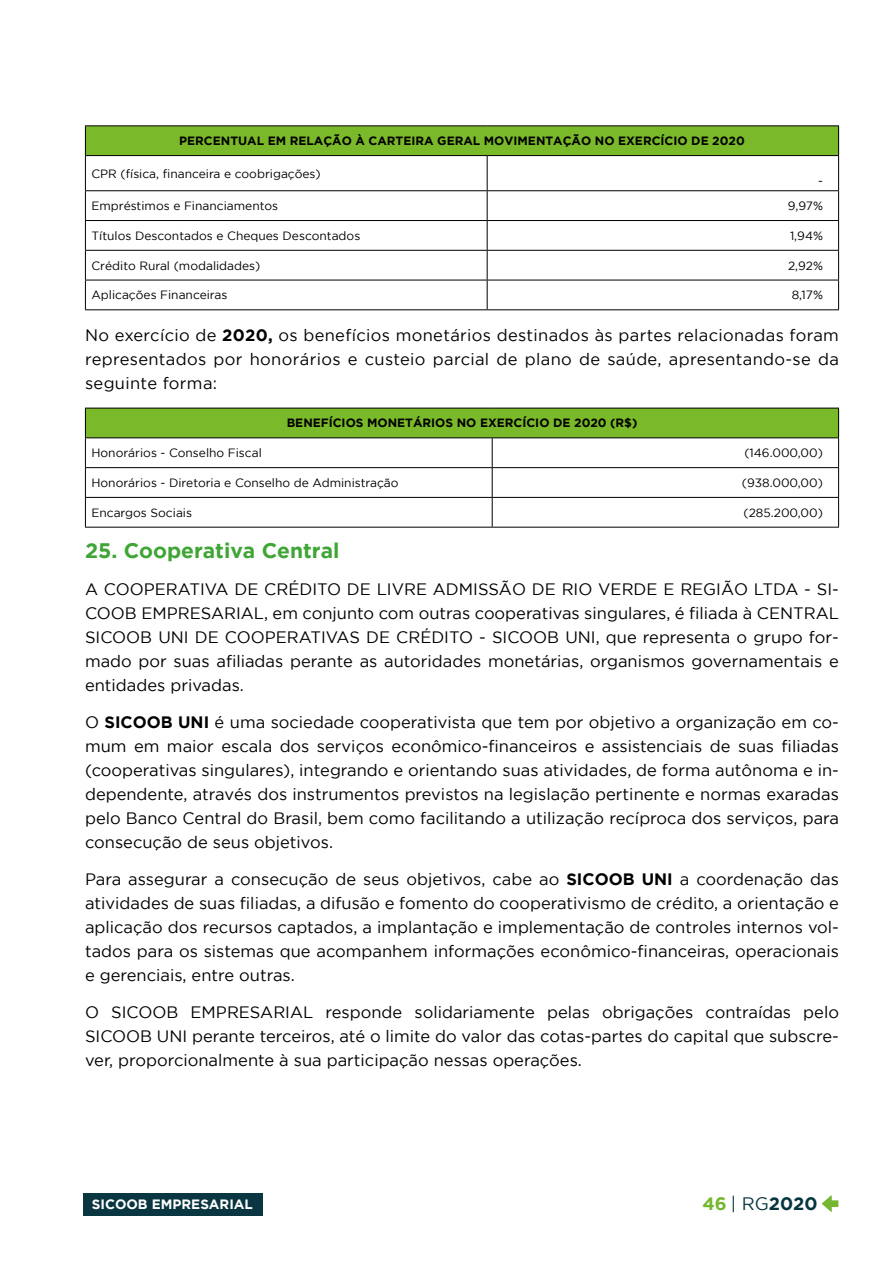
<style>
.page{position:relative;width:893px;height:1263px;background:#fff}
.page>*{position:absolute;margin:0;border:0;box-sizing:border-box;transform-origin:0 0}
.t1{font:700 21px "Gotham";color:#3fa535}
.t2{font:700 18px "Gotham";color:#05363f}
.t3{font:16.5px/24px "Gotham";color:#000;text-align:justify}
.t4{font:700 13.5px "Gotham";color:#fff}
.t5{font:12px "Gotham";color:#000}
.t6{font:700 12px "Gotham";color:#000}
.s1{font-weight:700}
.s2{color:#75b730}
.s3{font-weight:400}
</style>
<div class="page">
<svg style="left:822px;top:1195px;width:16px;height:17px"></svg>
<div style="left:83px;top:1193px;width:180px;height:22px;background:#0a3641"></div>
<div style="left:85px;top:126px;width:754px;height:30px;background:#7ab929"></div>
<svg style="left:86px;top:156px;width:752px;height:153px"></svg>
<hr style="left:85px;top:125px;width:402px;height:1px;background:#000">
<svg style="left:85px;top:126px;width:1px;height:29px"></svg>
<hr style="left:487px;top:125px;width:352px;height:1px;background:#000">
<svg style="left:838px;top:126px;width:1px;height:29px"></svg>
<hr style="left:85px;top:155px;width:402px;height:1px;background:#000">
<hr style="left:85px;top:156px;width:1px;height:34px;background:#000">
<hr style="left:487px;top:155px;width:352px;height:1px;background:#000">
<hr style="left:487px;top:156px;width:1px;height:34px;background:#000">
<hr style="left:838px;top:156px;width:1px;height:34px;background:#000">
<hr style="left:85px;top:190px;width:402px;height:1px;background:#000">
<hr style="left:487px;top:190px;width:352px;height:1px;background:#000">
<hr style="left:85px;top:220px;width:402px;height:1px;background:#000">
<hr style="left:487px;top:220px;width:352px;height:1px;background:#000">
<hr style="left:85px;top:250px;width:402px;height:1px;background:#000">
<hr style="left:487px;top:250px;width:352px;height:1px;background:#000">
<hr style="left:85px;top:280px;width:402px;height:1px;background:#000">
<svg style="left:85px;top:191px;width:1px;height:118px"></svg>
<hr style="left:487px;top:280px;width:352px;height:1px;background:#000">
<svg style="left:487px;top:191px;width:1px;height:118px"></svg>
<svg style="left:838px;top:191px;width:1px;height:118px"></svg>
<hr style="left:85px;top:309px;width:402px;height:1px;background:#000">
<hr style="left:487px;top:309px;width:352px;height:1px;background:#000">
<div style="left:85px;top:408px;width:754px;height:30px;background:#7ab929"></div>
<svg style="left:86px;top:438px;width:752px;height:89px"></svg>
<hr style="left:85px;top:408px;width:407px;height:1px;background:#000">
<hr style="left:492px;top:408px;width:347px;height:1px;background:#000">
<hr style="left:85px;top:437px;width:407px;height:1px;background:#000">
<hr style="left:492px;top:437px;width:347px;height:1px;background:#000">
<hr style="left:85px;top:467px;width:407px;height:1px;background:#000">
<hr style="left:492px;top:467px;width:347px;height:1px;background:#000">
<hr style="left:85px;top:497px;width:407px;height:1px;background:#000">
<svg style="left:85px;top:408px;width:1px;height:119px"></svg>
<hr style="left:492px;top:497px;width:347px;height:1px;background:#000">
<svg style="left:492px;top:438px;width:1px;height:89px"></svg>
<svg style="left:838px;top:408px;width:1px;height:119px"></svg>
<hr style="left:85px;top:527px;width:407px;height:1px;background:#000">
<hr style="left:492px;top:527px;width:347px;height:1px;background:#000">
<p class="t6" style="left:179px;top:134px;width:567px">PERCENTUAL EM RELAÇÃO À CARTEIRA GERAL MOVIMENTAÇÃO NO EXERCÍCIO DE 2020</p>
<p class="t5" style="left:91px;top:167px;width:231px">CPR (física, financeira e coobrigações)</p>
<p class="t5" style="left:818px;top:174px;width:6px">-</p>
<p class="t5" style="left:91px;top:199px;width:188px">Empréstimos e Financiamentos</p>
<p class="t5" style="left:788px;top:199px;width:37px">9,97%</p>
<p class="t5" style="left:91px;top:229px;width:270px">Títulos Descontados e Cheques Descontados</p>
<p class="t5" style="left:790px;top:229px;width:35px">1,94%</p>
<p class="t5" style="left:91px;top:259px;width:170px">Crédito Rural (modalidades)</p>
<p class="t5" style="left:788px;top:259px;width:36px">2,92%</p>
<p class="t5" style="left:91px;top:288px;width:138px">Aplicações Financeiras</p>
<p class="t5" style="left:792px;top:288px;width:33px">8,17%</p>
<p class="t3" style="left:85px;top:323px;width:755px">No exercício de <span class="s1">2020,</span> os benefícios monetários destinados às partes relacionadas foram representados por honorários e custeio parcial de plano de saúde, apresentando-se da seguinte forma:</p>
<p class="t6" style="left:287px;top:416px;width:352px">BENEFÍCIOS MONETÁRIOS NO EXERCÍCIO DE 2020 (R$)</p>
<p class="t5" style="left:91px;top:446px;width:172px">Honorários - Conselho Fiscal</p>
<p class="t5" style="left:744px;top:446px;width:80px">(146.000,00)</p>
<p class="t5" style="left:91px;top:476px;width:309px">Honorários - Diretoria e Conselho de Administração</p>
<p class="t5" style="left:742px;top:476px;width:83px">(938.000,00)</p>
<p class="t5" style="left:91px;top:506px;width:102px">Encargos Sociais</p>
<p class="t5" style="left:744px;top:506px;width:81px">(285.200,00)</p>
<p class="t1" style="left:85px;top:539px;width:256px">25. Cooperativa Central</p>
<p class="t3" style="left:85px;top:577px;width:755px">A COOPERATIVA DE CRÉDITO DE LIVRE ADMISSÃO DE RIO VERDE E REGIÃO LTDA - SI-COOB EMPRESARIAL, em conjunto com outras cooperativas singulares, é filiada à CENTRAL SICOOB UNI DE COOPERATIVAS DE CRÉDITO - SICOOB UNI, que representa o grupo for&shy;mado por suas afiliadas perante as autoridades monetárias, organismos governamentais e entidades privadas.</p>
<p class="t3" style="left:85px;top:710px;width:755px">O <span class="s1">SICOOB UNI</span> é uma sociedade cooperativista que tem por objetivo a organização em co&shy;mum em maior escala dos serviços econômico-financeiros e assistenciais de suas filiadas (cooperativas singulares), integrando e orientando suas atividades, de forma autônoma e in&shy;dependente, através dos instrumentos previstos na legislação pertinente e normas exaradas pelo Banco Central do Brasil, bem como facilitando a utilização recíproca dos serviços, para consecução de seus objetivos.</p>
<p class="t3" style="left:85px;top:866px;width:755px">Para assegurar a consecução de seus objetivos, cabe ao <span class="s1">SICOOB UNI</span> a coordenação das atividades de suas filiadas, a difusão e fomento do cooperativismo de crédito, a orientação e aplicação dos recursos captados, a implantação e implementação de controles internos vol&shy;tados para os sistemas que acompanhem informações econômico-financeiras, operacionais e gerenciais, entre outras.</p>
<p class="t3" style="left:85px;top:999px;width:755px">O SICOOB EMPRESARIAL responde solidariamente pelas obrigações contraídas pelo SICOOB UNI perante terceiros, até o limite do valor das cotas-partes do capital que subscre&shy;ver, proporcionalmente à sua participação nessas operações.</p>
<p class="t4" style="left:92px;top:1196px;width:163px">SICOOB EMPRESARIAL</p>
<p class="t2" style="left:702px;top:1193px;width:117px"><span class="s2">46</span> <span class="s3">| RG</span>2020</p>
</div>
